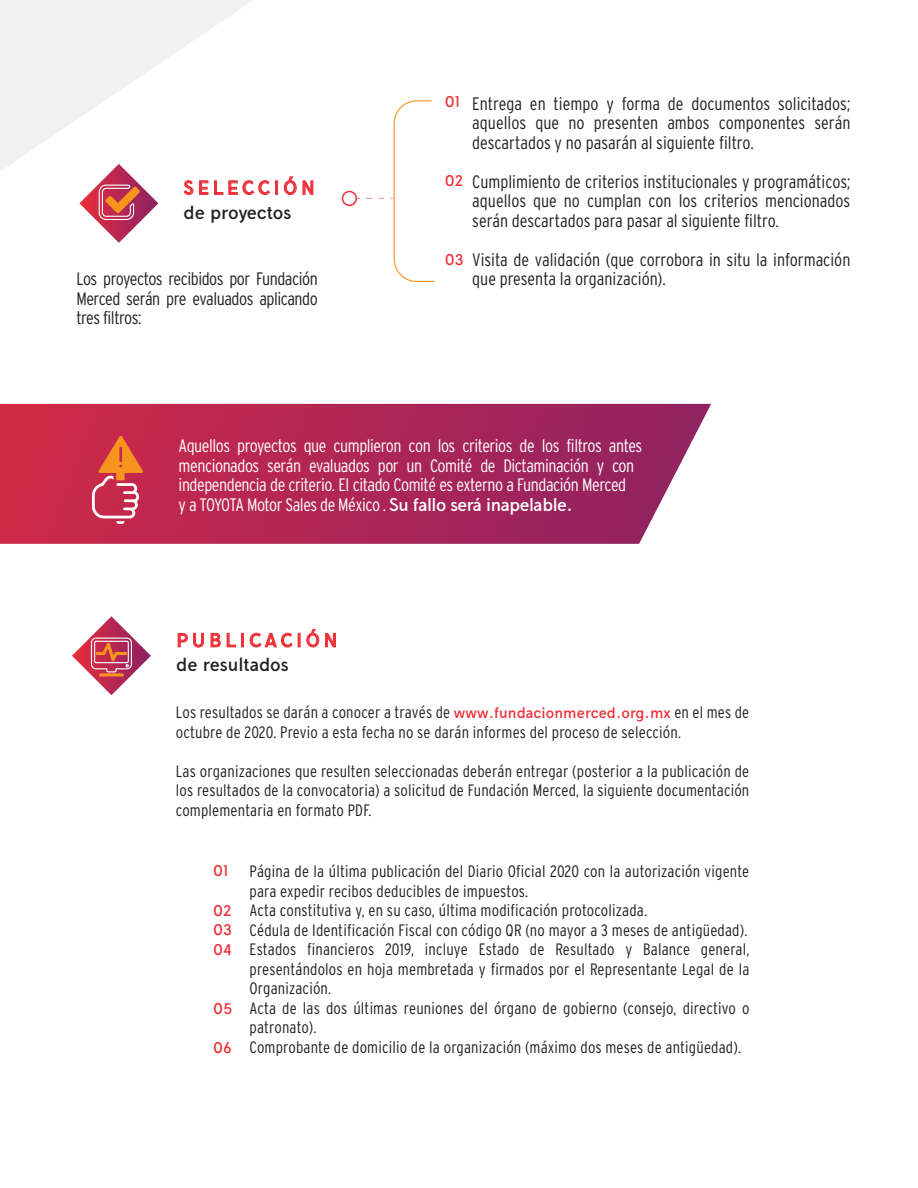
<style>
.page{position:relative;width:918px;height:1188px;background:#fff}
.page>*{position:absolute;margin:0;border:0;box-sizing:border-box;transform-origin:0 0}
.t1{font:18.6px "Ferpal";color:#231f20}
.t2{font:18.6px "Ferpal";letter-spacing:.2em;color:#ed3038}
.t3{font:300 condensed 18px/19.5px "Interstate";color:#231f20;text-align:justify}
.t4{font:300 condensed 18px/19.5px "Interstate";letter-spacing:-.025em;color:#fff}
.t5{font:300 condensed 18px/19.5px "Interstate";letter-spacing:-.025em;color:#231f20}
.t6{font:300 condensed 16.5px/19.5px "Interstate";letter-spacing:.01em;color:#231f20}
.t7{font:15px/19.5px "Ferpal";letter-spacing:.025em;color:#ed3038;text-align:justify}
.s1{font-family:"Ferpal";font-weight:400;font-stretch:normal}
.s2{font-family:"Ferpal";font-weight:400;font-stretch:normal;font-size:15px;color:#ed3038}
</style>
<div class="page">
<svg style="left:184px;top:192px;width:9px;height:3px"></svg>
<svg style="left:199px;top:192px;width:9px;height:3px"></svg>
<svg style="left:214px;top:192px;width:9px;height:3px"></svg>
<svg style="left:229px;top:192px;width:41px;height:3px"></svg>
<div style="left:275px;top:181px;width:3px;height:14px;border:1px solid #ed3038"></div>
<svg style="left:285px;top:192px;width:11px;height:3px"></svg>
<svg style="left:303px;top:181px;width:10px;height:14px"></svg>
<svg style="left:354px;top:100px;width:81px;height:182px"></svg>
<div style="left:342px;top:191px;width:15px;height:15px;border:2px solid #ed3038;border-radius:50%"></div>
<svg style="left:0;top:404px;width:711px;height:140px;background:#b4315d"></svg>
<svg style="left:79px;top:192px;width:79px;height:51px"></svg>
<svg style="left:92px;top:436px;width:51px;height:88px;background:#d55555"></svg>
<svg style="left:178px;top:633px;width:26px;height:14px"></svg>
<svg style="left:211px;top:633px;width:10px;height:14px"></svg>
<svg style="left:227px;top:633px;width:9px;height:14px"></svg>
<div style="left:241px;top:633px;width:3px;height:14px;border:1px solid #ed3038"></div>
<svg style="left:250px;top:633px;width:50px;height:14px"></svg>
<svg style="left:307px;top:629px;width:12px;height:18px"></svg>
<svg style="left:325px;top:633px;width:11px;height:14px"></svg>
<svg style="left:72px;top:616px;width:79px;height:79px"></svg>
<svg style="left:0;top:0;width:309px;height:192px"></svg>
<p class="t2" style="left:184px;top:177px;width:133px">SELECCIÓN</p>
<p class="t1" style="left:184px;top:201px;width:109px">de proyectos</p>
<p class="t7" style="left:445px;top:92px;width:17px">01</p>
<p class="t7" style="left:445px;top:171px;width:20px">02</p>
<p class="t7" style="left:445px;top:250px;width:20px">03</p>
<p class="t3" style="left:472px;top:93px;width:380px">Entrega en tiempo y forma de documentos solicitados; aquellos que no presenten ambos componentes serán descartados y no pasarán al siguiente filtro.</p>
<p class="t3" style="left:472px;top:171px;width:380px">Cumplimiento de criterios institucionales y programáticos; aquellos que no cumplan con los criterios mencionados serán descartados para pasar al siguiente filtro.</p>
<p class="t3" style="left:472px;top:249px;width:380px">Visita de validación (que corrobora in situ la información</p>
<p class="t5" style="left:76px;top:269px;width:243px">Los proyectos recibidos por Fundación</p>
<p class="t3" style="left:472px;top:269px;width:195px">que presenta la organización).</p>
<p class="t5" style="left:76px;top:288px;width:243px">Merced serán pre evaluados aplicando tres filtros:</p>
<p class="t4" style="left:179px;top:436px;width:465px">Aquellos proyectos que cumplieron con los criterios de los filtros antes mencionados serán evaluados por un Comité de Dictaminación y con independencia de criterio. El citado Comité es externo a Fundación Merced<br>y a TOYOTA Motor Sales de México . <span class="s1">Su fallo será inapelable.</span></p>
<p class="t2" style="left:176px;top:629px;width:163px">PUBLICACIÓN</p>
<p class="t1" style="left:176px;top:654px;width:114px">de resultados</p>
<p class="t6" style="left:176px;top:702px;width:575px">Los resultados se darán a conocer a través de <span class="s2">www.fundacionmerced.org.mx</span> en el mes de octubre de 2020. Previo a esta fecha no se darán informes del proceso de selección.</p>
<p class="t6" style="left:176px;top:761px;width:575px;text-align:justify">Las organizaciones que resulten seleccionadas deberán entregar (posterior a la publicación de los resultados de la convocatoria) a solicitud de Fundación Merced, la siguiente documentación complementaria en formato PDF.</p>
<p class="t7" style="left:213px;top:861px;width:17px">01</p>
<p class="t7" style="left:213px;top:901px;width:20px">02<br>03<br>04</p>
<p class="t7" style="left:213px;top:999px;width:21px">05</p>
<p class="t7" style="left:213px;top:1038px;width:20px">06</p>
<p class="t6" style="left:250px;top:861px;width:501px">Página de la última publicación del Diario Oficial 2020 con la autorización vigente para expedir recibos deducibles de impuestos.<br>Acta constitutiva y, en su caso, última modificación protocolizada.<br>Cédula de Identificación Fiscal con código QR (no mayor a 3 meses de antigüedad).<br>Estados financieros 2019, incluye Estado de Resultado y Balance general, presentándolos en hoja membretada y firmados por el Representante Legal de la Organización.<br>Acta de las dos últimas reuniones del órgano de gobierno (consejo, directivo o patronato).<br>Comprobante de domicilio de la organización (máximo dos meses de antigüedad).</p>
</div>
